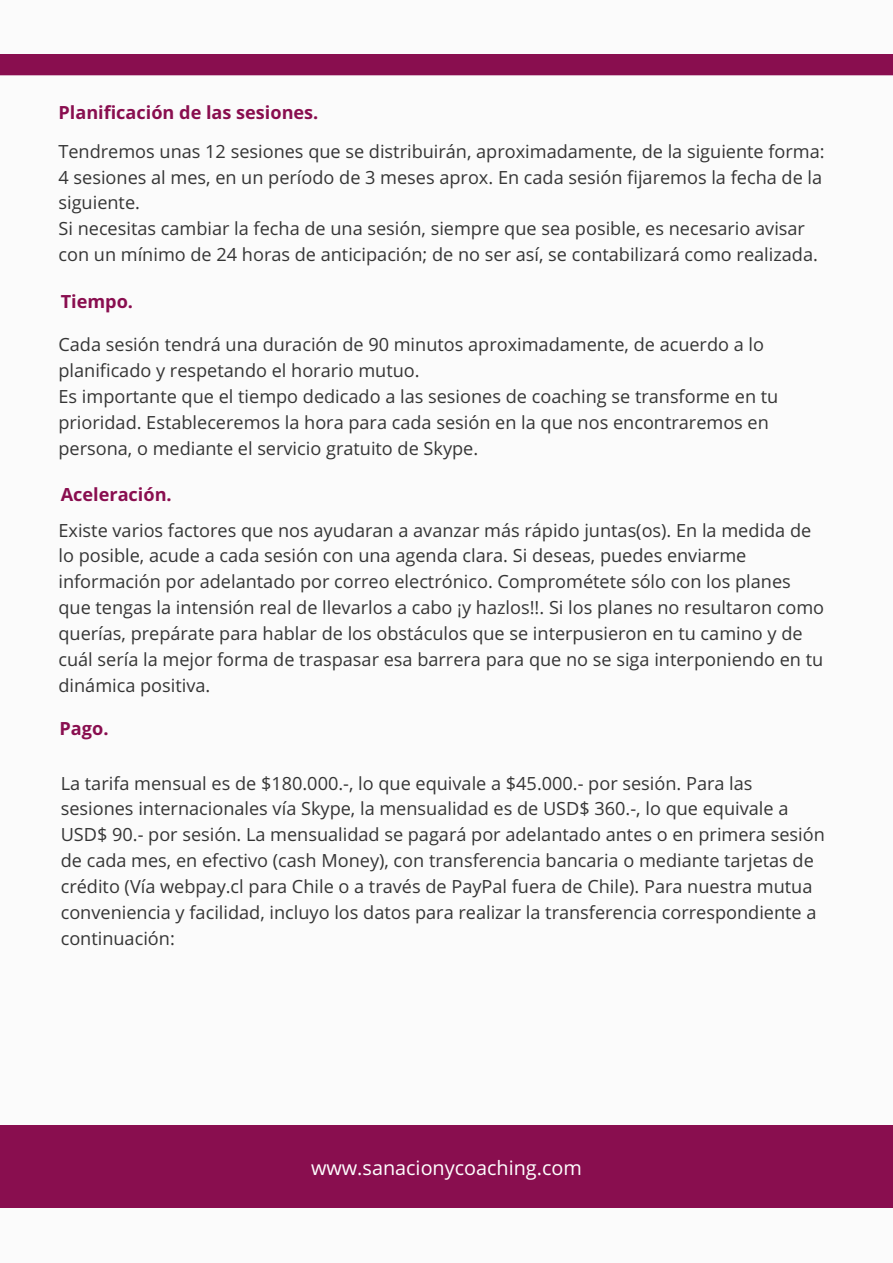
<style>
.page{position:relative;width:893px;height:1263px;background:#fff}
.page>*{position:absolute;margin:0;border:0;box-sizing:border-box;transform-origin:0 0}
.t1{font:19.8px "Open Sans";color:#fff}
.t2{font:18.15px/25.8px "Open Sans";color:#353535}
.t3{font:700 18.15px "Open Sans";color:#890e4f}
</style>
<div class="page">
<div style="left:0;top:0;width:892px;height:1262px;background:#fbfbfb"></div>
<div style="left:0;top:1125px;width:892px;height:82px;background:#890e4f"></div>
<div style="left:0;top:54px;width:892px;height:21px;background:#890e4f"></div>
<p class="t3" style="left:58px;top:100px;width:261px">Planificación de las sesiones.</p>
<p class="t2" style="left:58px;top:138px;width:767px">Tendremos unas 12 sesiones que se distribuirán, aproximadamente, de la siguiente forma:<br>4 sesiones al mes, en un período de 3 meses aprox. En cada sesión fijaremos la fecha de la siguiente.<br>Si necesitas cambiar la fecha de una sesión, siempre que sea posible, es necesario avisar con un mínimo de 24 horas de anticipación; de no ser así, se contabilizará como realizada.</p>
<p class="t3" style="left:61px;top:289px;width:74px">Tiempo.</p>
<p class="t2" style="left:58px;top:331px;width:721px">Cada sesión tendrá una duración de 90 minutos aproximadamente, de acuerdo a lo planificado y respetando el horario mutuo.<br>Es importante que el tiempo dedicado a las sesiones de coaching se transforme en tu prioridad. Estableceremos la hora para cada sesión en la que nos encontraremos en persona, o mediante el servicio gratuito de Skype.</p>
<p class="t3" style="left:61px;top:482px;width:112px">Aceleración.</p>
<p class="t2" style="left:58px;top:517px;width:767px">Existe varios factores que nos ayudaran a avanzar más rápido juntas(os). En la medida de lo posible, acude a cada sesión con una agenda clara. Si deseas, puedes enviarme información por adelantado por correo electrónico. Comprométete sólo con los planes que tengas la intensión real de llevarlos a cabo ¡y hazlos!!. Si los planes no resultaron como querías, prepárate para hablar de los obstáculos que se interpusieron en tu camino y de cuál sería la mejor forma de traspasar esa barrera para que no se siga interponiendo en tu dinámica positiva.</p>
<p class="t3" style="left:60px;top:716px;width:50px">Pago.</p>
<p class="t2" style="left:61px;top:770px;width:765px">La tarifa mensual es de $180.000.-, lo que equivale a $45.000.- por sesión. Para las sesiones internacionales vía Skype, la mensualidad es de USD$ 360.-, lo que equivale a USD$ 90.- por sesión. La mensualidad se pagará por adelantado antes o en primera sesión de cada mes, en efectivo (cash Money), con transferencia bancaria o mediante tarjetas de crédito (Vía webpay.cl para Chile o a través de PayPal fuera de Chile). Para nuestra mutua conveniencia y facilidad, incluyo los datos para realizar la transferencia correspondiente a continuación:</p>
<p class="t1" style="left:311px;top:1154px;width:272px">www.sanacionycoaching.com</p>
</div>
